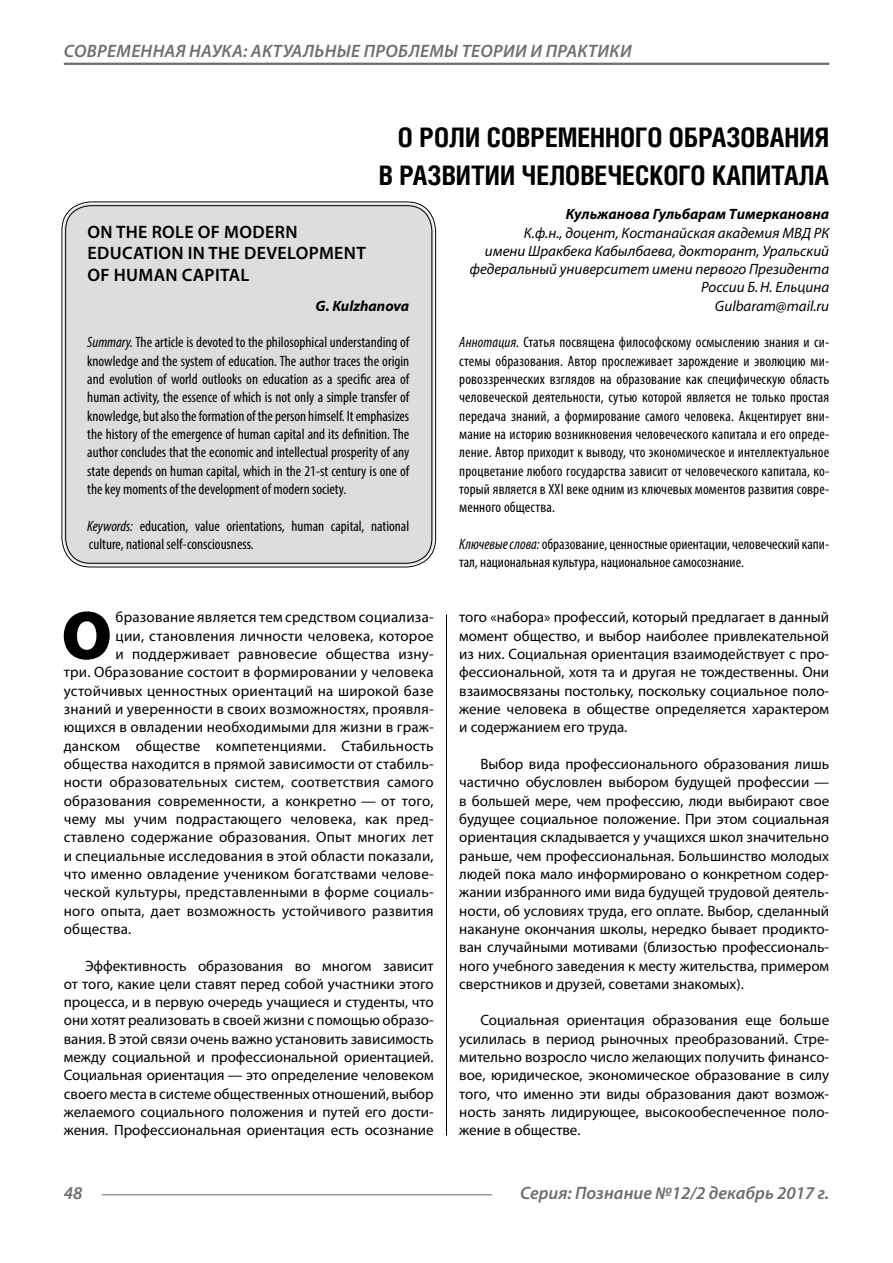
<style>
.page{position:relative;width:893px;height:1263px;background:#fff}
.page>*{position:absolute;margin:0;border:0;box-sizing:border-box;transform-origin:0 0}
.Bukvica{font:900 69.3px "Myriad Pro";color:#000}
.Header{font:700 27px/37.5px "Helios Cond";color:#000;text-align:right}
.Header-eng{font:600 18px/21.6px "Myriad Pro";letter-spacing:.02em;color:#000}
.t1{font:italic 600 18px "Myriad Pro";letter-spacing:.02em;color:#6e6e6e}
.t2{font:italic 600 18px "Myriad Pro";color:#6e6e6e}
.Normal{font:15px/18.3px "Myriad Pro";color:#000;text-align:justify}
.Bukvica-2{font:15px "Myriad Pro";letter-spacing:.015em;color:#000}
.Annotation-rus{font:condensed 15px/18.3px "Myriad Pro";color:#000;text-align:justify}
.Annotation-eng{font:condensed 15px/18.3px "Myriad Pro";color:#000;text-align:justify}
.Author-doc{font:italic 15px/18.3px "Myriad Pro";color:#000;text-align:right}
.Author{font:italic 700 15px "Myriad Pro";color:#000}
.Author-email{font:italic 15px "Myriad Pro";color:#000}
.Author-eng{font:italic 700 15px "Myriad Pro";color:#000}
.s1{font-style:italic}
</style>
<div class="page">
<hr style="left:64px;top:63px;width:765px;height:2px;background:#6e6e6e">
<hr style="left:102px;top:1194px;width:390px;height:1px;background:#6e6e6e">
<div style="left:64px;top:204px;width:370px;height:361px;background:#ddd;border-radius:27px"></div>
<hr style="left:446px;top:614px;width:1px;height:521px;background:#000">
<p class="t1" style="left:64px;top:39px;width:569px">СОВРЕМЕННАЯ НАУКА: АКТУАЛЬНЫЕ ПРОБЛЕМЫ ТЕОРИИ И ПРАКТИКИ</p>
<p class="Header" style="left:379px;top:118px;width:452px">О РОЛИ СОВРЕМЕННОГО ОБРАЗОВАНИЯ<br>В РАЗВИТИИ ЧЕЛОВЕЧЕСКОГО КАПИТАЛА</p>
<p class="Author" style="left:566px;top:204px;width:265px">Кульжанова Гульбарам Тимеркановна</p>
<p class="Author-doc" style="left:470px;top:223px;width:361px">К.ф.н., доцент, Костанайская академия МВД РК<br>имени Шракбека Кабылбаева, докторант, Уральский федеральный университет имени первого Президента России Б.Н. Ельцина</p>
<p class="Author-email" style="left:715px;top:296px;width:116px">Gulbaram@mail.ru</p>
<p class="Annotation-rus" style="left:459px;top:333px;width:371px"><span class="s1">Аннотация.</span> Статья посвящена философскому осмыслению знания и си&shy;стемы образования. Автор прослеживает зарождение и эволюцию ми&shy;ровоззренческих взглядов на образование как специфическую область человеческой деятельности, сутью которой является не только простая передача знаний, а формирование самого человека. Акцентирует вни&shy;мание на историю возникновения человеческого капитала и его опреде&shy;ление. Автор приходит к выводу, что экономическое и интеллектуальное процветание любого государства зависит от человеческого капитала, ко&shy;торый является в ХХI веке одним из ключевых моментов развития совре&shy;менного общества.</p>
<p class="Annotation-rus" style="left:459px;top:535px;width:371px"><span class="s1">Ключевые слова:</span> образование, ценностные ориентации, человеческий капи&shy;тал, национальная культура, национальное самосознание.</p>
<p class="Header-eng" style="left:87px;top:220px;width:280px">ON THE ROLE OF MODERN<br>EDUCATION IN THE DEVELOPMENT<br>OF HUMAN CAPITAL</p>
<p class="Author-eng" style="left:316px;top:296px;width:95px">G. Kulzhanova</p>
<p class="Annotation-eng" style="left:87px;top:333px;width:324px"><span class="s1">Summary.</span> The article is devoted to the philosophical understanding of knowledge and the system of education. The author traces the origin and evolution of world outlooks on education as a specific area of human activity, the essence of which is not only a simple transfer of knowledge, but also the formation of the person himself. It emphasizes the history of the emergence of human capital and its definition. The author concludes that the economic and intellectual prosperity of any state depends on human capital, which in the 21-st century is one of the key moments of the development of modern society.</p>
<p class="Annotation-eng" style="left:87px;top:516px;width:323px"><span class="s1">Keywords:</span> education, value orientations, human capital, national culture, national self-consciousness.</p>
<p class="Bukvica" style="left:61px;top:589px;width:52px">О</p>
<p class="Bukvica-2" style="left:116px;top:608px;width:320px">бразование является тем средством социализа-</p>
<p class="Bukvica-2" style="left:116px;top:626px;width:320px">ции, становления личности человека, которое</p>
<p class="Bukvica-2" style="left:116px;top:645px;width:320px">и поддерживает равновесие общества изну-</p>
<p class="Bukvica-2" style="left:64px;top:663px;width:371px">три. Образование состоит в формировании у человека</p>
<p class="Bukvica-2" style="left:64px;top:681px;width:371px">устойчивых ценностных ориентаций на широкой базе</p>
<p class="Bukvica-2" style="left:64px;top:700px;width:371px">знаний и уверенности в своих возможностях, проявля-</p>
<p class="Bukvica-2" style="left:64px;top:718px;width:371px">ющихся в овладении необходимыми для жизни в граж-</p>
<p class="Bukvica-2" style="left:64px;top:736px;width:371px">данском обществе компетенциями. Стабильность</p>
<p class="Bukvica-2" style="left:64px;top:755px;width:371px">общества находится в прямой зависимости от стабиль-</p>
<p class="Bukvica-2" style="left:64px;top:773px;width:371px">ности образовательных систем, соответствия самого</p>
<p class="Bukvica-2" style="left:64px;top:791px;width:371px">образования современности, а конкретно — от того,</p>
<p class="Bukvica-2" style="left:64px;top:810px;width:371px">чему мы учим подрастающего человека, как пред-</p>
<p class="Bukvica-2" style="left:64px;top:828px;width:371px">ставлено содержание образования. Опыт многих лет</p>
<p class="Bukvica-2" style="left:64px;top:846px;width:371px">и специальные исследования в этой области показали,</p>
<p class="Bukvica-2" style="left:64px;top:864px;width:371px">что именно овладение учеником богатствами челове-</p>
<p class="Bukvica-2" style="left:64px;top:883px;width:371px">ческой культуры, представленными в форме социаль-</p>
<p class="Bukvica-2" style="left:64px;top:901px;width:371px">ного опыта, дает возможность устойчивого развития</p>
<p class="Bukvica-2" style="left:64px;top:919px;width:69px">общества.</p>
<p class="Normal" style="left:64px;top:956px;width:371px;text-indent:21px">Эффективность образования во многом зависит от того, какие цели ставят перед собой участники этого процесса, и в первую очередь учащиеся и студенты, что они хотят реализовать в своей жизни с помощью образо&shy;вания. В этой связи очень важно установить зависимость между социальной и профессиональной ориентацией.<br>Социальная ориентация — это определение человеком своего места в системе общественных отношений, выбор желаемого социального положения и путей его дости&shy;жения. Профессиональная ориентация есть осознание</p>
<p class="Normal" style="left:459px;top:608px;width:371px">того «набора» профессий, который предлагает в данный момент общество, и выбор наиболее привлекательной из них. Социальная ориентация взаимодействует с про&shy;фессиональной, хотя та и другая не тождественны. Они взаимосвязаны постольку, поскольку социальное поло&shy;жение человека в обществе определяется характером и содержанием его труда.</p>
<p class="Normal" style="left:459px;top:754px;width:371px;text-indent:21px">Выбор вида профессионального образования лишь частично обусловлен выбором будущей профессии — в большей мере, чем профессию, люди выбирают свое будущее социальное положение. При этом социальная ориентация складывается у учащихся школ значительно раньше, чем профессиональная. Большинство молодых людей пока мало информировано о конкретном содер&shy;жании избранного ими вида будущей трудовой деятель&shy;ности, об условиях труда, его оплате. Выбор, сделанный накануне окончания школы, нередко бывает продикто&shy;ван случайными мотивами (близостью профессиональ&shy;ного учебного заведения к месту жительства, примером сверстников и друзей, советами знакомых).</p>
<p class="Normal" style="left:459px;top:1011px;width:371px;text-indent:21px">Социальная ориентация образования еще больше усилилась в период рыночных преобразований. Стре&shy;мительно возросло число желающих получить финансо&shy;вое, юридическое, экономическое образование в силу того, что именно эти виды образования дают возмож&shy;ность занять лидирующее, высокообеспеченное поло&shy;жение в обществе.</p>
<p class="t1" style="left:64px;top:1182px;width:20px">48</p>
<p class="t2" style="left:520px;top:1182px;width:311px">Серия: Познание №12/2 декабрь 2017 г.</p>
</div>
